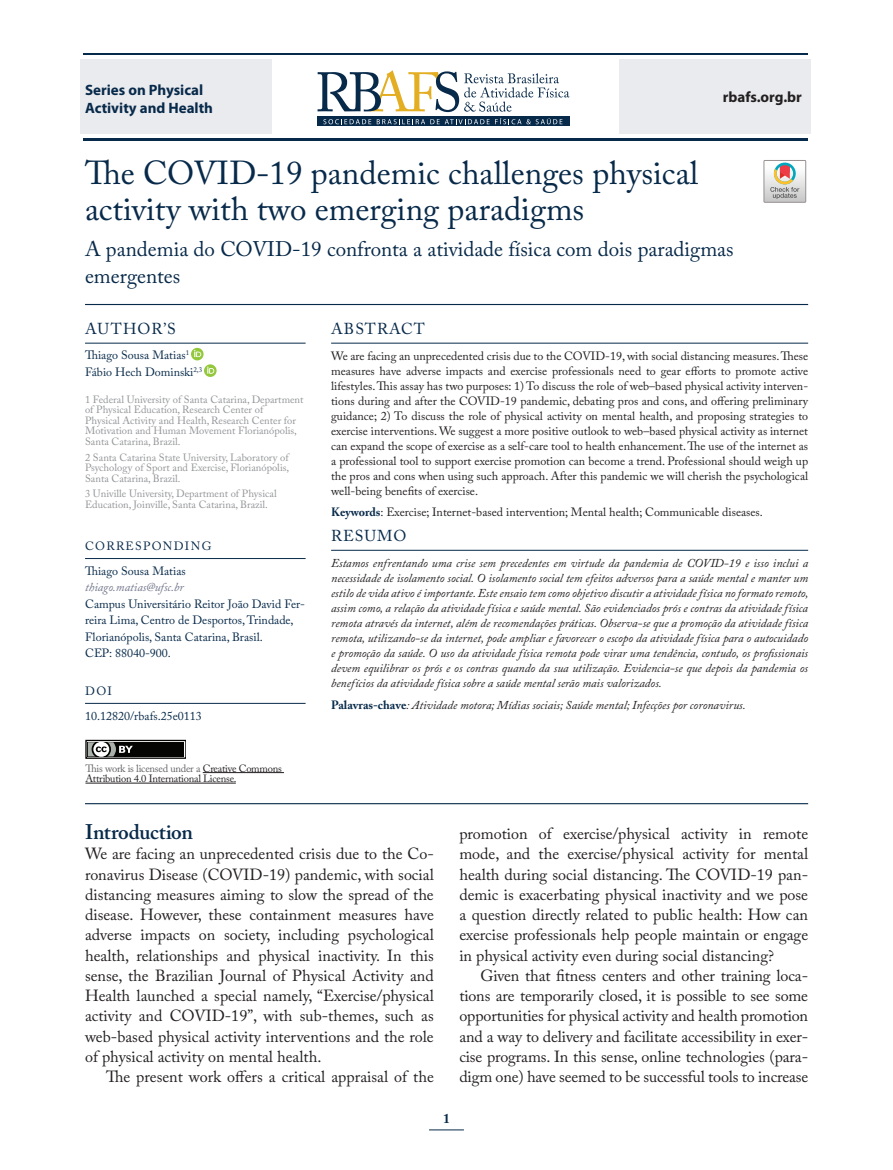
<style>
.page{position:relative;width:893px;height:1170px;background:#fff}
.page>*{position:absolute;margin:0;border:0;box-sizing:border-box;transform-origin:0 0}
.t1{font:33px/36px "Adobe Caslon Pro";color:#082a4a}
.t2{font:21px/27px "Adobe Caslon Pro";color:#082a4a}
.t3{font:600 21px "Adobe Caslon Pro";letter-spacing:-.015em;color:#082a4a}
.t4{font:16.05px/20.2px "Adobe Caslon Pro";color:#231f20;text-align:justify}
.t5{font:15.75px "Adobe Caslon Pro";letter-spacing:.065em;color:#082a4a}
.t6{font:700 15px/18px "Myriad Pro";color:#082a4a}
.t7{font:700 15px "Myriad Pro";color:#231f20}
.t8{font:700 13.5px "Adobe Caslon Pro";color:#082a4a}
.t9{font:12px/15px "Adobe Caslon Pro";color:#231f20;text-align:justify}
.t10{font:italic 12px/15px "Adobe Caslon Pro";color:#231f20;text-align:justify}
.t11{font:12px/16.5px "Adobe Caslon Pro";color:#082a4a}
.t12{font:12px/25px "Adobe Caslon Pro";letter-spacing:.055em;color:#082a4a}
.t13{font:italic 12px "Adobe Caslon Pro";color:#71758b}
.t14{font:10.5px/10.5px "Adobe Caslon Pro";color:#939598}
.t15{font:10.5px/10.5px "Adobe Caslon Pro";letter-spacing:-.02em;color:#231f20}
.s1{font-weight:700;color:#082a4a}
.s2{font-weight:700;font-style:normal;color:#082a4a}
.s3{color:#636366}
</style>
<div class="page">
<div style="left:619px;top:59px;width:192px;height:75px;background:#eaebef"></div>
<div style="left:80px;top:59px;width:192px;height:75px;background:#eaebef"></div>
<hr style="left:83px;top:53px;width:725px;height:2px;background:#082a4a">
<hr style="left:83px;top:138px;width:725px;height:2px;background:#082a4a">
<svg style="left:318px;top:117px;width:252px;height:9px"></svg>
<svg style="left:323px;top:119px;width:48px;height:5px"></svg>
<svg style="left:377px;top:118px;width:185px;height:6px"></svg>
<svg style="left:318px;top:70px;width:251px;height:42px"></svg>
<svg style="left:764px;top:160px;width:42px;height:42px"></svg>
<hr style="left:429px;top:1129px;width:35px;height:1px;background:#082a4a">
<hr style="left:85px;top:304px;width:723px;height:1px;background:#082a4a">
<hr style="left:85px;top:343px;width:221px;height:1px;background:#082a4a">
<hr style="left:85px;top:558px;width:221px;height:1px;background:#082a4a">
<hr style="left:85px;top:703px;width:221px;height:1px;background:#082a4a">
<svg style="left:191px;top:348px;width:26px;height:29px"></svg>
<hr style="left:331px;top:343px;width:477px;height:1px;background:#082a4a">
<hr style="left:331px;top:550px;width:477px;height:1px;background:#082a4a">
<hr style="left:85px;top:803px;width:723px;height:1px;background:#082a4a">
<hr style="left:203px;top:772px;width:81px;height:1px;background:#231f20">
<hr style="left:85px;top:782px;width:151px;height:1px;background:#231f20">
<div style="left:86px;top:740px;width:100px;height:18px;background:#dedede"></div>
<div style="left:85px;top:739px;width:101px;height:19px;border:1px solid #040503"></div>
<div style="left:88px;top:742px;width:96px;height:14px;background:#040503"></div>
<svg style="left:85px;top:739px;width:48px;height:20px"></svg>
<p class="t6" style="left:85px;top:80px;width:129px">Series on Physical<br>Activity and Health</p>
<p class="t7" style="left:723px;top:87px;width:81px">rbafs.org.br</p>
<h1 class="t1" style="left:85px;top:155px;width:615px">The COVID-19 pandemic challenges physical activity with two emerging paradigms</h1>
<h2 class="t2" style="left:85px;top:235px;width:650px">A pandemia do COVID-19 confronta a atividade física com dois paradigmas emergentes</h2>
<p class="t5" style="left:85px;top:319px;width:92px">AUTHOR’S</p>
<p class="t11" style="left:85px;top:347px;width:119px">Thiago Sousa Matias<sup>1<br></sup>Fábio Hech Dominski<sup>2,3</sup></p>
<p class="t14" style="left:85px;top:394px;width:220px">1 Federal University of Santa Catarina, Department of Physical Education, Research Center of<br>Physical Activity and Health, Research Center for Motivation and Human Movement Florianópolis, Santa Catarina, Brazil.</p>
<p class="t14" style="left:85px;top:451px;width:206px;text-align:justify">2 Santa Catarina State University, Laboratory of Psychology of Sport and Exercise, Florianópolis, Santa Catarina, Brazil.</p>
<p class="t14" style="left:85px;top:488px;width:193px">3 Univille University, Department of Physical<br>Education, Joinville, Santa Catarina, Brazil.</p>
<p class="t12" style="left:85px;top:533px;width:128px">CORRESPONDING<br>Thiago Sousa Matias</p>
<p class="t13" style="left:85px;top:580px;width:100px">thiago.matias@ufsc.br</p>
<p class="t11" style="left:85px;top:595px;width:222px">Campus Universitário Reitor João David Fer&shy;reira Lima, Centro de Desportos, Trindade, Florianópolis, Santa Catarina, Brasil.<br>CEP: 88040-900.</p>
<p class="t11" style="left:85px;top:677px;width:118px;line-height:25px">DOI<br>10.12820/rbafs.25e0113</p>
<p class="t5" style="left:331px;top:319px;width:95px">ABSTRACT</p>
<p class="t9" style="left:331px;top:348px;width:479px">We are facing an unprecedented crisis due to the COVID-19, with social distancing measures. These measures have adverse impacts and exercise professionals need to gear efforts to promote active lifestyles. This assay has two purposes: 1) To discuss the role of web–based physical activity interven&shy;tions during and after the COVID-19 pandemic, debating pros and cons, and offering preliminary guidance; 2) To discuss the role of physical activity on mental health, and proposing strategies to exercise interventions. We suggest a more positive outlook to web–based physical activity as internet can expand the scope of exercise as a self-care tool to health enhancement. The use of the internet as a professional tool to support exercise promotion can become a trend. Professional should weigh up the pros and cons when using such approach. After this pandemic we will cherish the psychological well-being benefits of exercise.</p>
<p class="t9" style="left:331px;top:504px;width:433px"><span class="s1">Keywords</span>: Exercise; Internet-based intervention; Mental health; Communicable diseases.</p>
<p class="t5" style="left:331px;top:526px;width:77px">RESUMO</p>
<p class="t10" style="left:331px;top:555px;width:479px">Estamos enfrentando uma crise sem precedentes em virtude da pandemia de COVID-19 e isso inclui a necessidade de isolamento social. O isolamento social tem efeitos adversos para a saúde mental e manter um estilo de vida ativo é importante. Este ensaio tem como objetivo discutir a atividade física no formato remoto, assim como, a relação da atividade física e saúde mental. São evidenciados prós e contras da atividade física remota através da internet, além de recomendações práticas. Observa-se que a promoção da atividade física remota, utilizando-se da internet, pode ampliar e favorecer o escopo da atividade física para o autocuidado e promoção da saúde. O uso da atividade física remota pode virar uma tendência, contudo, os profissionais devem equilibrar os prós e os contras quando da sua utilização. Evidencia-se que depois da pandemia os benefícios da atividade física sobre a saúde mental serão mais valorizados.</p>
<p class="t10" style="left:331px;top:696px;width:416px"><span class="s2">Palavras-chave</span>: Atividade motora; Mídias sociais; Saúde mental; Infecções por coronavirus.</p>
<p class="t15" style="left:85px;top:762px;width:198px"><span class="s3">This work is licensed under a</span> Creative Commons<br>Attribution 4.0 International License.</p>
<h2 class="t3" style="left:85px;top:819px;width:109px">Introduction</h2>
<p class="t4" style="left:85px;top:843px;width:350px">We are facing an unprecedented crisis due to the Co&shy;ronavirus Disease (COVID-19) pandemic, with social distancing measures aiming to slow the spread of the disease. However, these containment measures have adverse impacts on society, including psychological health, relationships and physical inactivity. In this sense, the Brazilian Journal of Physical Activity and Health launched a special namely, “Exercise/physical activity and COVID-19”, with sub-themes, such as web-based physical activity interventions and the role of physical activity on mental health.</p>
<p class="t4" style="left:106px;top:1066px;width:329px">The present work offers a critical appraisal of the</p>
<p class="t4" style="left:459px;top:823px;width:350px">promotion of exercise/physical activity in remote mode, and the exercise/physical activity for mental health during social distancing. The COVID-19 pan&shy;demic is exacerbating physical inactivity and we pose a question directly related to public health: How can exercise professionals help people maintain or engage in physical activity even during social distancing?</p>
<p class="t4" style="left:459px;top:965px;width:350px;text-indent:21px">Given that fitness centers and other training loca&shy;tions are temporarily closed, it is possible to see some opportunities for physical activity and health promotion and a way to delivery and facilitate accessibility in exer&shy;cise programs. In this sense, online technologies (para&shy;digm one) have seemed to be successful tools to increase</p>
<p class="t8" style="left:443px;top:1110px;width:8px">1</p>
</div>
